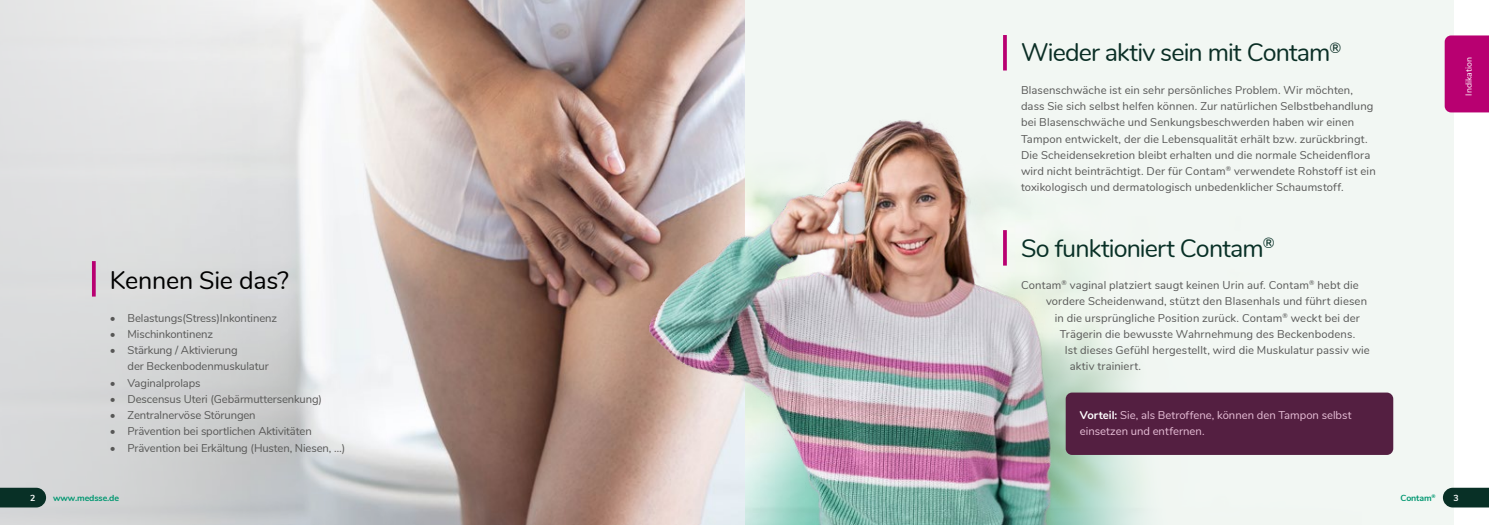
<style>
.page{position:relative;width:1489px;height:525px;background:#fff}
.page>*{position:absolute;margin:0;border:0;box-sizing:border-box;transform-origin:0 0}
.t1{font:25px "Nunito";letter-spacing:-.035em;color:#0a2e25}
.t2{font:25px "Nunito";letter-spacing:-.035em;color:#083026}
.t3{font:25px "Nunito";letter-spacing:-.01em;color:#000}
.t4{font:11.25px/16.2px "Nunito";letter-spacing:.01em;color:#575756}
.t5{font:11.25px/16.2px "Nunito";letter-spacing:-.01em;color:#575756}
.t6{font:11.25px/16.2px "Nunito";color:#e8c0d8}
.t7{font:700 8.75px "Nunito";letter-spacing:-.01em;color:#009770}
.t8{font:8.75px "Nunito";color:#fff}
.t9{font:700 8.75px "Nunito";color:#fff}
.s1{font-weight:700;color:#fff}
</style>
<div class="page">
<div style="left:744px;top:0;width:709px;height:524px;background:#f2f7f3"></div>
<img style="left:0;top:0;width:744px;height:524px">
<div style="left:1444px;top:35px;width:44px;height:77px;background:#b80071"></div>
<hr style="left:1003px;top:35px;width:3px;height:35px;background:#b80071">
<svg style="left:92px;top:261px;width:4px;height:35px"></svg>
<img style="left:610px;top:98px;width:609px;height:426px">
<div style="left:1065px;top:392px;width:328px;height:62px;background:#541f41;border-radius:6px"></div>
<svg style="left:0;top:487px;width:46px;height:20px"></svg>
<svg style="left:1442px;top:487px;width:46px;height:20px"></svg>
<p class="t3" style="left:110px;top:262px;width:180px">Kennen Sie das?</p>
<p class="t5" style="left:110px;top:309px;width:169px">• Belastungs(Stress)Inkontinenz</p>
<p class="t5" style="left:110px;top:325px;width:105px">• Mischinkontinenz</p>
<p class="t5" style="left:128px;top:341px;width:142px;text-indent:-18px">• Stärkung / Aktivierung<br>der Beckenbodenmuskulatur</p>
<p class="t5" style="left:110px;top:374px;width:92px">• Vaginalprolaps</p>
<p class="t5" style="left:110px;top:390px;width:214px">• Descensus Uteri (Gebärmuttersenkung)</p>
<p class="t5" style="left:110px;top:406px;width:147px">• Zentralnervöse Störungen</p>
<p class="t5" style="left:110px;top:422px;width:203px">• Prävention bei sportlichen Aktivitäten</p>
<p class="t5" style="left:110px;top:439px;width:237px">• Prävention bei Erkältung (Husten, Niesen, …)</p>
<p class="t1" style="left:1020px;top:34px;width:322px">Wieder aktiv sein mit Contam<sup>®</sup></p>
<p class="t4" style="left:1020px;top:81px;width:356px">Blasenschwäche ist ein sehr persönliches Problem. Wir möchten, dass Sie sich selbst helfen können. Zur natürlichen Selbstbehandlung bei Blasenschwäche und Senkungsbeschwerden haben wir einen Tampon entwickelt, der die Lebensqualität erhält bzw. zurückbringt.<br>Die Scheidensekretion bleibt erhalten und die normale Scheidenflora wird nicht beinträchtigt. Der für Contam<sup>®</sup> verwendete Rohstoff ist ein toxikologisch und dermatologisch unbedenklicher Schaumstoff.</p>
<p class="t2" style="left:1020px;top:229px;width:255px">So funktioniert Contam<sup>®</sup></p>
<p class="t4" style="left:1020px;top:276px;width:339px">Contam<sup>®</sup> vaginal platziert saugt keinen Urin auf. Contam<sup>®</sup> hebt die</p>
<p class="t4" style="left:1045px;top:292px;width:322px">vordere Scheidenwand, stützt den Blasenhals und führt diesen</p>
<p class="t4" style="left:1054px;top:309px;width:306px">in die ursprüngliche Position zurück. Contam<sup>®</sup> weckt bei der</p>
<p class="t4" style="left:1059px;top:325px;width:297px">Trägerin die bewusste Wahrnehmung des Beckenbodens.</p>
<p class="t4" style="left:1064px;top:341px;width:306px">Ist dieses Gefühl hergestellt, wird die Muskulatur passiv wie</p>
<p class="t4" style="left:1069px;top:357px;width:73px">aktiv trainiert.</p>
<p class="t6" style="left:1079px;top:406px;width:273px"><span class="s1">Vorteil:</span> Sie, als Betroffene, können den Tampon selbst einsetzen und entfernen.</p>
<p class="t8" style="left:1462px;top:95px;width:40px;rotate:-90deg">Indikation</p>
<p class="t7" style="left:53px;top:491px;width:67px">www.medsse.de</p>
<p class="t7" style="left:1400px;top:491px;width:37px">Contam<sup>®</sup></p>
<p class="t9" style="left:30px;top:491px;width:7px">2</p>
<p class="t9" style="left:1453px;top:491px;width:7px">3</p>
</div>
